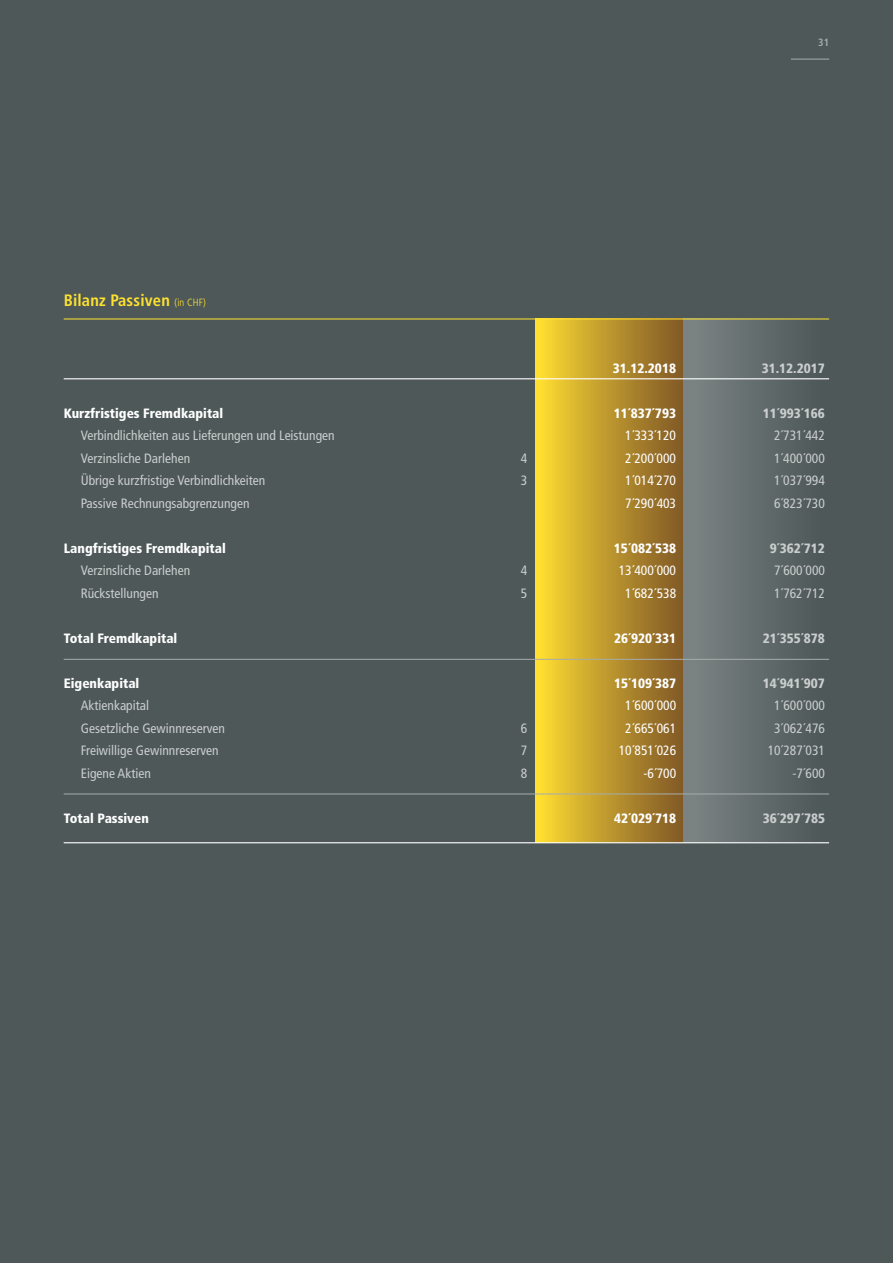
<style>
.page{position:relative;width:893px;height:1263px;background:#4e5859}
.page>*{position:absolute;margin:0;border:0;box-sizing:border-box;transform-origin:0 0}
.t1{font:700 condensed 16.5px "Frutiger";letter-spacing:.01em;color:#ffe22f}
.t2{font:condensed 13.5px "Frutiger";color:#cacdcd}
.t3{font:900 condensed 13.5px "Frutiger";color:#fff}
.t4{font:condensed 13.5px "Frutiger";color:#fff}
.t5{font:900 condensed 13.5px "Frutiger";color:#cacdcd}
.t6{font:700 condensed 10.5px "Frutiger";color:#a6acac}
.s1{font-weight:300;font-size:10.5px}
</style>
<div class="page">
<hr style="left:791px;top:59px;width:38px;height:1px;background:#a6acac">
<div style="left:682px;top:319px;width:147px;height:524px;background:linear-gradient(to right,#7e8586,#4c5657)"></div>
<div style="left:536px;top:319px;width:146px;height:524px;background:linear-gradient(to right,#fedd33,#805828)"></div>
<hr style="left:64px;top:319px;width:765px;height:1px;background:#ffe22f">
<hr style="left:64px;top:659px;width:765px;height:1px;background:#a6acac">
<hr style="left:64px;top:794px;width:765px;height:1px;background:#a6acac">
<hr style="left:64px;top:378px;width:765px;height:1px;background:#fff">
<hr style="left:64px;top:842px;width:765px;height:1px;background:#fff">
<p class="t1" style="left:64px;top:290px;width:144px">Bilanz Passiven <span class="s1">(in CHF)</span></p>
<p class="t6" style="left:818px;top:36px;width:13px">31</p>
<p class="t3" style="left:613px;top:360px;width:65px">31.12.2018</p>
<p class="t5" style="left:762px;top:360px;width:65px">31.12.2017</p>
<p class="t3" style="left:64px;top:405px;width:161px">Kurzfristiges Fremdkapital</p>
<p class="t3" style="left:614px;top:405px;width:64px">11´837´793</p>
<p class="t5" style="left:763px;top:405px;width:64px">11´993´166</p>
<p class="t2" style="left:81px;top:428px;width:255px">Verbindlichkeiten aus Lieferungen und Leistungen</p>
<p class="t4" style="left:625px;top:428px;width:52px">1´333´120</p>
<p class="t2" style="left:774px;top:428px;width:52px">2´731´442</p>
<p class="t2" style="left:81px;top:450px;width:111px">Verzinsliche Darlehen</p>
<p class="t2" style="left:521px;top:450px;width:8px">4</p>
<p class="t4" style="left:625px;top:450px;width:52px">2´200´000</p>
<p class="t2" style="left:774px;top:450px;width:52px">1´400´000</p>
<p class="t2" style="left:81px;top:473px;width:186px">Übrige kurzfristige Verbindlichkeiten</p>
<p class="t2" style="left:521px;top:473px;width:8px">3</p>
<p class="t4" style="left:625px;top:473px;width:52px">1´014´270</p>
<p class="t2" style="left:774px;top:473px;width:52px">1´037´994</p>
<p class="t2" style="left:81px;top:495px;width:170px">Passive Rechnungsabgrenzungen</p>
<p class="t4" style="left:625px;top:495px;width:52px">7´290´403</p>
<p class="t2" style="left:774px;top:495px;width:52px">6´823´730</p>
<p class="t3" style="left:64px;top:540px;width:164px">Langfristiges Fremdkapital</p>
<p class="t3" style="left:614px;top:540px;width:64px">15´082´538</p>
<p class="t5" style="left:770px;top:540px;width:57px">9´362´712</p>
<p class="t2" style="left:81px;top:563px;width:111px">Verzinsliche Darlehen</p>
<p class="t2" style="left:521px;top:563px;width:8px">4</p>
<p class="t4" style="left:619px;top:563px;width:59px">13´400´000</p>
<p class="t2" style="left:774px;top:563px;width:52px">7´600´000</p>
<p class="t2" style="left:81px;top:585px;width:79px">Rückstellungen</p>
<p class="t2" style="left:521px;top:585px;width:8px">5</p>
<p class="t4" style="left:625px;top:585px;width:52px">1´682´538</p>
<p class="t2" style="left:774px;top:585px;width:52px">1´762´712</p>
<p class="t3" style="left:64px;top:630px;width:115px">Total Fremdkapital</p>
<p class="t3" style="left:614px;top:630px;width:64px">26´920´331</p>
<p class="t5" style="left:763px;top:630px;width:64px">21´355´878</p>
<p class="t3" style="left:64px;top:675px;width:77px">Eigenkapital</p>
<p class="t3" style="left:614px;top:675px;width:64px">15´109´387</p>
<p class="t5" style="left:763px;top:675px;width:64px">14´941´907</p>
<p class="t2" style="left:81px;top:698px;width:70px">Aktienkapital</p>
<p class="t4" style="left:625px;top:698px;width:52px">1´600´000</p>
<p class="t2" style="left:774px;top:698px;width:52px">1´600´000</p>
<p class="t2" style="left:81px;top:720px;width:146px">Gesetzliche Gewinnreserven</p>
<p class="t2" style="left:521px;top:720px;width:8px">6</p>
<p class="t4" style="left:625px;top:720px;width:52px">2´665´061</p>
<p class="t2" style="left:774px;top:720px;width:52px">3´062´476</p>
<p class="t2" style="left:81px;top:743px;width:139px">Freiwillige Gewinnreserven</p>
<p class="t2" style="left:521px;top:743px;width:8px">7</p>
<p class="t4" style="left:619px;top:743px;width:59px">10´851´026</p>
<p class="t2" style="left:768px;top:743px;width:59px">10´287´031</p>
<p class="t2" style="left:81px;top:765px;width:71px">Eigene Aktien</p>
<p class="t2" style="left:521px;top:765px;width:8px">8</p>
<p class="t4" style="left:643px;top:765px;width:34px">-6´700</p>
<p class="t2" style="left:792px;top:765px;width:34px">-7´600</p>
<p class="t3" style="left:64px;top:810px;width:87px">Total Passiven</p>
<p class="t3" style="left:614px;top:810px;width:64px">42´029´718</p>
<p class="t5" style="left:763px;top:810px;width:64px">36´297´785</p>
</div>
